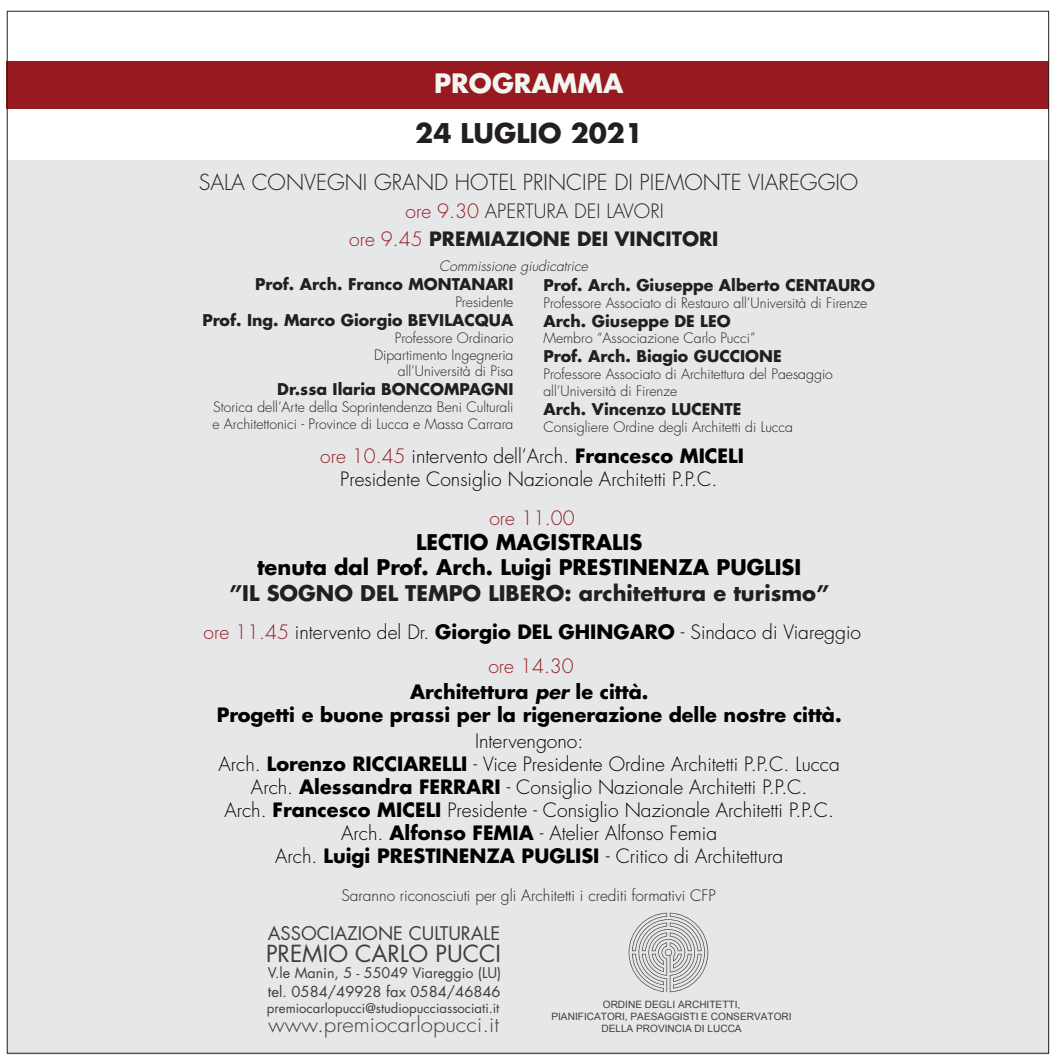
<style>
.page{position:relative;width:1061px;height:1063px;background:#fff}
.page>*{position:absolute;margin:0;border:0;box-sizing:border-box;transform-origin:0 0}
.t1{font:700 26.43px "Futura";color:#231f20}
.t2{font:700 26.07px "Futura";color:#f3f5f1}
.t3{font:22.93px "Futura";color:#3e3e3f}
.t4{font:300 21.53px "Futura";color:#231f20}
.t5{font:700 21px/25.2px "Futura";color:#000002;text-align:center}
.t6{font:700 21px "Futura";color:#231f20}
.t7{font:300 20.65px "Futura";color:#3e3e3f;scale:1.08 1}
.t8{font:300 19.25px/23.1px "Futura";color:#000002;text-align:center}
.t9{font:700 19.25px/25.9px "Futura";color:#000002;text-align:center}
.t10{font:700 19.25px "Futura";color:#231f20}
.t11{font:300 19.25px "Futura";color:#231f20}
.t12{font:300 19.25px "Futura";color:#961a1f}
.t13{font:18.38px "Futura";color:#3e3e3f}
.t14{font:700 15.75px "Futura";color:#231f20}
.t15{font:300 15.4px "Futura";color:#231f20}
.t16{font:14.7px "Futura";color:#3e3e3f}
.t17{font:14.35px "Futura";color:#3e3e3f}
.t18{font:300 14px/16.8px "Futura";color:#231f20}
.t19{font:italic 300 14px "Futura";color:#231f20}
.t20{font:13.12px "Futura";color:#3e3e3f}
.t21{font:10.15px/12.1px "Arial";color:#3e3e3f;text-align:center}
.s1{color:#961a1f}
.s2{font-weight:300;color:#961a1f}
.s3{font-weight:700}
.s4{font-style:italic}
</style>
<div class="page">
<div style="left:6px;top:61px;width:1042px;height:48px;background:#961a1f"></div>
<div style="left:7px;top:160px;width:1041px;height:894px;background:#e6e7e9"></div>
<svg style="left:628px;top:912px;width:80px;height:80px"></svg>
<h2 class="t2" style="left:434px;top:66px;width:191px">PROGRAMMA</h2>
<h1 class="t1" style="left:415px;top:115px;width:229px">24 LUGLIO 2021</h1>
<p class="t4" style="left:199px;top:168px;width:661px">SALA CONVEGNI GRAND HOTEL PRINCIPE DI PIEMONTE VIAREGGIO</p>
<p class="t11" style="left:405px;top:199px;width:260px"><span class="s1">ore 9.30</span> APERTURA DEI LAVORI</p>
<p class="t10" style="left:349px;top:226px;width:371px"><span class="s2">ore 9.45</span> PREMIAZIONE DEI VINCITORI</p>
<p class="t19" style="left:439px;top:257px;width:150px">Commissione giudicatrice</p>
<p class="t14" style="left:255px;top:274px;width:260px">Prof. Arch. Franco MONTANARI</p>
<p class="t18" style="left:455px;top:294px;width:60px">Presidente</p>
<p class="t14" style="left:202px;top:309px;width:312px">Prof. Ing. Marco Giorgio BEVILACQUA</p>
<p class="t18" style="left:374px;top:329px;width:141px;text-align:right">Professore Ordinario<br>Dipartimento Ingegneria all’Università di Pisa</p>
<p class="t14" style="left:277px;top:379px;width:238px">Dr.ssa Ilaria BONCOMPAGNI</p>
<p class="t18" style="left:212px;top:399px;width:302px">Storica dell’Arte della Soprintendenza Beni Culturali e Architettonici - Province di Lucca e Massa Carrara</p>
<p class="t14" style="left:543px;top:274px;width:333px">Prof. Arch. Giuseppe Alberto CENTAURO</p>
<p class="t18" style="left:543px;top:294px;width:325px">Professore Associato di Restauro all’Università di Firenze</p>
<p class="t14" style="left:543px;top:310px;width:189px">Arch. Giuseppe DE LEO</p>
<p class="t18" style="left:543px;top:330px;width:214px">Membro “Associazione Carlo Pucci”</p>
<p class="t14" style="left:543px;top:346px;width:240px">Prof. Arch. Biagio GUCCIONE</p>
<p class="t18" style="left:543px;top:366px;width:291px">Professore Associato di Architettura del Paesaggio all’Università di Firenze</p>
<p class="t14" style="left:543px;top:398px;width:200px">Arch. Vincenzo LUCENTE</p>
<p class="t18" style="left:543px;top:418px;width:251px">Consigliere Ordine degli Architetti di Lucca</p>
<p class="t8" style="left:320px;top:444px;width:425px"><span class="s1">ore 10.45</span> intervento dell’Arch. <span class="s3">Francesco MICELI<br></span>Presidente Consiglio Nazionale Architetti P.P.C.</p>
<p class="t12" style="left:489px;top:506px;width:87px">ore 11.00</p>
<p class="t5" style="left:257px;top:529px;width:546px">LECTIO MAGISTRALIS<br>tenuta dal Prof. Arch. Luigi PRESTINENZA PUGLISI</p>
<p class="t6" style="left:229px;top:578px;width:601px">”IL SOGNO DEL TEMPO LIBERO: architettura e turismo”</p>
<p class="t8" style="left:203px;top:620px;width:659px"><span class="s1">ore 11.45</span> intervento del Dr. <span class="s3">Giorgio DEL GHINGARO</span> - Sindaco di Viareggio</p>
<p class="t9" style="left:410px;top:652px;width:240px"><span class="s2">ore 14.30<br></span>Architettura <span class="s4">per</span> le città.</p>
<p class="t9" style="left:217px;top:701px;width:626px">Progetti e buone prassi per la rigenerazione delle nostre città.</p>
<p class="t8" style="left:218px;top:729px;width:623px">Intervengono:<br>Arch. <span class="s3">Lorenzo RICCIARELLI</span> - Vice Presidente Ordine Architetti P.P.C. Lucca Arch. <span class="s3">Alessandra FERRARI</span> - Consiglio Nazionale Architetti P.P.C.<br>Arch. <span class="s3">Francesco MICELI</span> Presidente - Consiglio Nazionale Architetti P.P.C.<br>Arch. <span class="s3">Alfonso FEMIA</span> - Atelier Alfonso Femia<br>Arch. <span class="s3">Luigi PRESTINENZA PUGLISI</span> - Critico di Architettura</p>
<p class="t15" style="left:341px;top:886px;width:375px">Saranno riconosciuti per gli Architetti i crediti formativi CFP</p>
<p class="t13" style="left:268px;top:921px;width:234px">ASSOCIAZIONE CULTURALE</p>
<p class="t3" style="left:266px;top:938px;width:236px">PREMIO CARLO PUCCI</p>
<p class="t17" style="left:268px;top:963px;width:235px">V.le Manin, 5 - 55049 Viareggio (LU)</p>
<p class="t16" style="left:268px;top:982px;width:234px">tel. 0584/49928 fax 0584/46846</p>
<p class="t20" style="left:267px;top:999px;width:234px">premiocarlopucci@studiopucciassociati.it</p>
<p class="t7" style="left:268px;top:1012px;width:215px">www.premiocarlopucci.it</p>
<p class="t21" style="left:551px;top:997px;width:242px">ORDINE DEGLI ARCHITETTI,<br>PIANIFICATORI, PAESAGGISTI E CONSERVATORI<br>DELLA PROVINCIA DI LUCCA</p>
</div>
